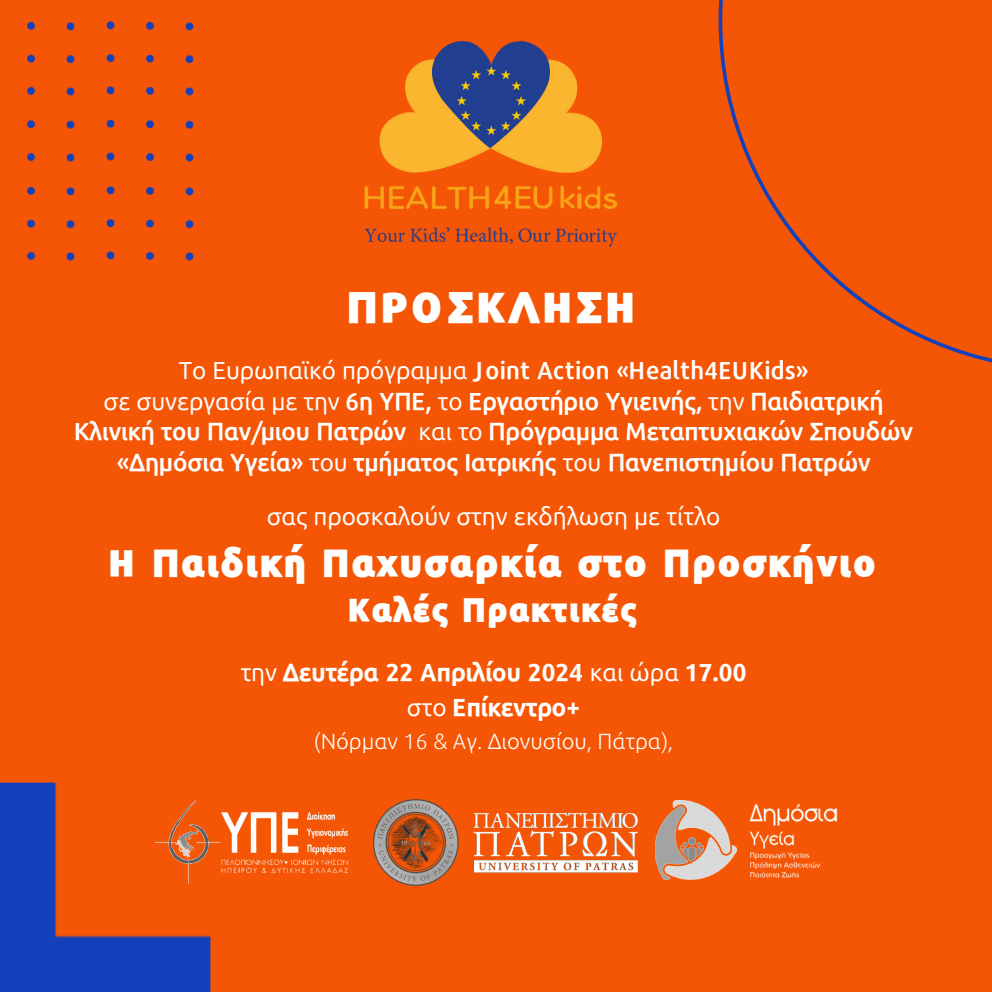
<style>
.page{position:relative;width:992px;height:992px;background:#f45605}
.page>*{position:absolute;margin:0;border:0;box-sizing:border-box;transform-origin:0 0}
.t1{font:900 41.5px "Repo";letter-spacing:.095em;color:#fff}
.t2{font:900 36.5px "Repo";letter-spacing:.075em;color:#fff}
.t3{font:900 31.5px "Repo";letter-spacing:.075em;color:#fff}
.t4{font:600 24.25px/30.5px "Repo";letter-spacing:-.005em;color:#fff;text-align:center}
.t5{font:700 24.25px/35.2px "Repo";color:#fff;text-align:center}
.t6{font:24.25px "Repo";color:#fff}
.t7{font:300 22px "Repo";color:#fff}
.s1{font-weight:400}
</style>
<div class="page">
<img style="left:364px;top:185px;width:254px;height:62px">
<img style="left:379px;top:40px;width:224px;height:133px">
<img style="left:27px;top:21px;width:167px;height:240px">
<img style="left:749px;top:803px;width:88px;height:75px">
<img style="left:655px;top:801px;width:82px;height:78px">
<img style="left:219px;top:812px;width:130px;height:62px">
<img style="left:373px;top:799px;width:86px;height:87px">
<img style="left:473px;top:812px;width:165px;height:61px">
<img style="left:0;top:782px;width:210px;height:210px">
<h1 class="t1" style="left:347px;top:278px;width:290px">ΠΡΟΣΚΛΗΣΗ</h1>
<h2 class="t4" style="left:74px;top:354px;width:840px"><span class="s1">Το Ευρωπαϊκό πρόγραμμα</span> Joint Action «Health4EUKids»<br><span class="s1">σε συνεργασία με την</span> 6η ΥΠΕ, <span class="s1">το</span> Εργαστήριο Υγιεινής, <span class="s1">την</span> Παιδιατρική Κλινική του Παν/μιου Πατρών <span class="s1">και το</span> Πρόγραμμα Μεταπτυχιακών Σπουδών «Δημόσια Υγεία» <span class="s1">του</span> τμήματος Ιατρικής <span class="s1">του</span> Πανεπιστημίου Πατρών</h2>
<h2 class="t6" style="left:267px;top:501px;width:455px">σας προσκαλούν στην εκδήλωση με τίτλο</h2>
<h2 class="t2" style="left:109px;top:538px;width:768px">Η Παιδική Παχυσαρκία στο Προσκήνιο</h2>
<h2 class="t3" style="left:348px;top:588px;width:290px">Καλές Πρακτικές</h2>
<h2 class="t5" style="left:241px;top:654px;width:507px"><span class="s1">την</span> Δευτέρα 22 Απριλίου 2024 <span class="s1">και ώρα</span> 17.00 <span class="s1">στο</span> Επίκεντρο+</h2>
<h2 class="t7" style="left:314px;top:728px;width:361px">(Νόρμαν 16 &amp; Αγ. Διονυσίου, Πάτρα),</h2>
</div>
